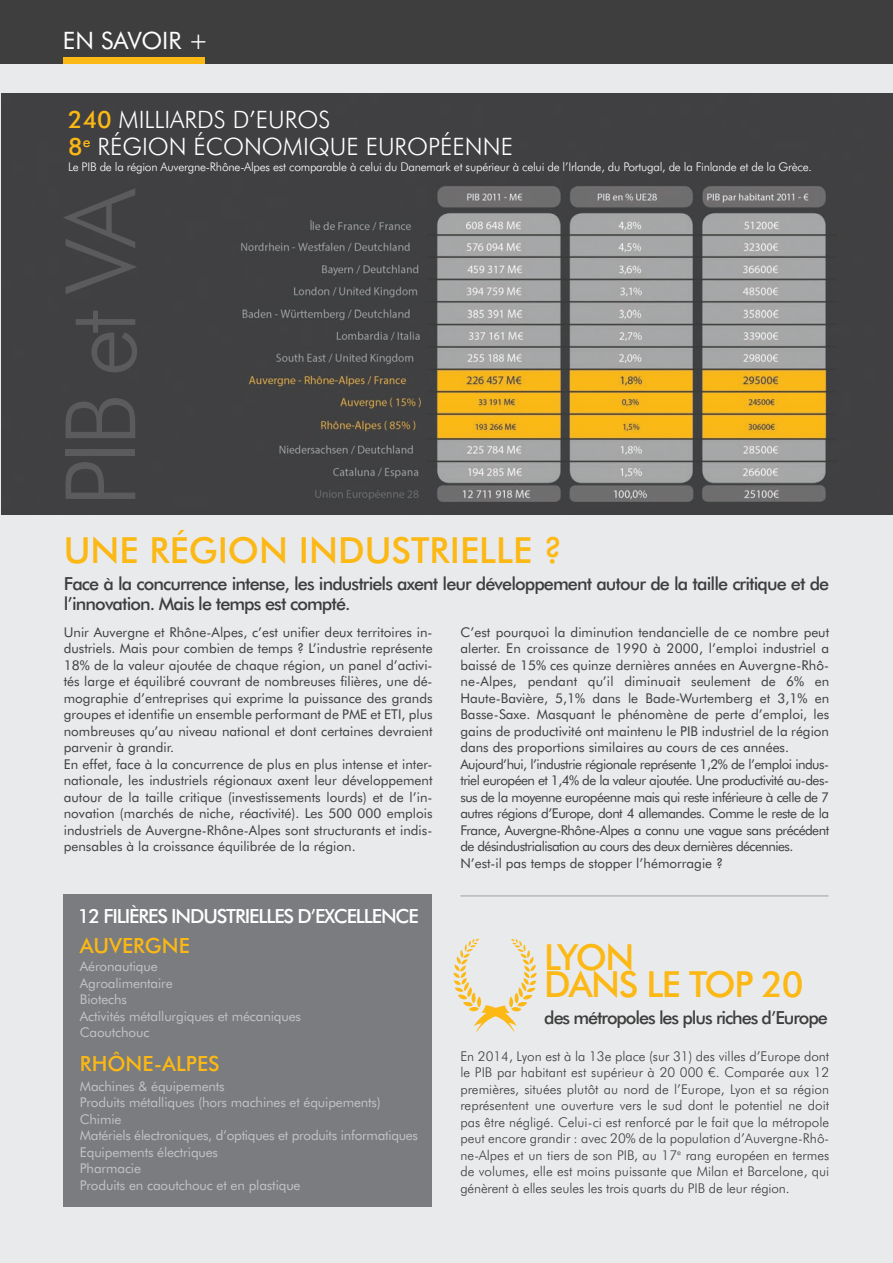
<style>
.page{position:relative;width:893px;height:1263px;background:#e9eaeb}
.page>*{position:absolute;margin:0;border:0;box-sizing:border-box;transform-origin:0 0}
.t1{font:300 97.5px "Futura BT";color:#5b5b5e}
.t2{font:500 36px "Futura BT";color:#fcb814}
.t3{font:500 36px "Futura BT";letter-spacing:-.04em;color:#fcb814}
.t4{font:300 24px "Futura BT";color:#fff}
.t5{font:24px "Futura BT";color:#fff}
.t6{font:500 21px "Futura BT";color:#fcb814}
.t7{font:500 19.5px "Futura BT";letter-spacing:-.06em;color:#fff}
.t8{font:500 18px/19.5px "Futura BT";letter-spacing:-.05em;color:#3e3e3f}
.t9{font:13.5px/16.5px "Futura BT";color:#3e3e3f;text-align:justify}
.t10{font:300 13.5px/16.5px "Futura BT";letter-spacing:-.01em;color:#3e3e3f;text-align:justify}
.t11{font:13.5px "Futura BT";letter-spacing:-.01em;color:#c2c3c6}
.t12{font:300 12px "Futura BT";letter-spacing:-.02em;color:#fff}
.s1{font-weight:500;color:#fcb814}
</style>
<div class="page">
<div style="left:0;top:0;width:893px;height:64px;background:#3e3e3f"></div>
<div style="left:63px;top:58px;width:142px;height:6px;background:#fcb814"></div>
<div style="left:64px;top:894px;width:368px;height:312px;background:#7a7c7f"></div>
<svg style="left:453px;top:938px;width:84px;height:95px"></svg>
<hr style="left:460px;top:895px;width:368px;height:1px;background:#9d9fa2">
<img style="left:1px;top:94px;width:892px;height:421px">
<p class="t5" style="left:63px;top:26px;width:147px">EN SAVOIR +</p>
<p class="t4" style="left:68px;top:104px;width:264px"><span class="s1">240</span> MILLIARDS D’EUROS</p>
<p class="t4" style="left:68px;top:131px;width:446px"><span class="s1">8</span><sup>e</sup> RÉGION ÉCONOMIQUE EUROPÉENNE</p>
<p class="t12" style="left:68px;top:160px;width:745px">Le PIB de la région Auvergne-Rhône-Alpes est comparable à celui du Danemark et supérieur à celui de l’Irlande, du Portugal, de la Finlande et de la Grèce.</p>
<p class="t1" style="left:41px;top:508px;width:322px;rotate:-90deg">PIB et VA</p>
<p class="t2" style="left:64px;top:529px;width:500px">UNE RÉGION INDUSTRIELLE ?</p>
<p class="t8" style="left:64px;top:574px;width:767px">Face à la concurrence intense, les industriels axent leur développement autour de la taille critique et de l’innovation. Mais le temps est compté.</p>
<p class="t9" style="left:460px;top:623px;width:370px">C’est pourquoi la diminution tendancielle de ce nombre peut alerter. En croissance de 1990 à 2000, l’emploi industriel a baissé de 15% ces quinze dernières années en Auvergne-Rhô&shy;ne-Alpes, pendant qu’il diminuait seulement de 6% en Haute-Bavière, 5,1% dans le Bade-Wurtemberg et 3,1% en Basse-Saxe. Masquant le phénomène de perte d’emploi, les gains de productivité ont maintenu le PIB industriel de la région dans des proportions similaires au cours de ces années.</p>
<p class="t9" style="left:460px;top:755px;width:370px">Aujourd’hui, l’industrie régionale représente 1,2% de l’emploi indus&shy;triel européen et 1,4% de la valeur ajoutée. Une productivité au-des&shy;sus de la moyenne européenne mais qui reste inférieure à celle de 7 autres régions d’Europe, dont 4 allemandes. Comme le reste de la France, Auvergne-Rhône-Alpes a connu une vague sans précédent de désindustrialisation au cours des deux dernières décennies.</p>
<p class="t9" style="left:460px;top:854px;width:264px">N’est-il pas temps de stopper l’hémorragie ?</p>
<p class="t9" style="left:64px;top:623px;width:370px">Unir Auvergne et Rhône-Alpes, c’est unifier deux territoires in&shy;dustriels. Mais pour combien de temps ? L’industrie représente 18% de la valeur ajoutée de chaque région, un panel d’activi&shy;tés large et équilibré couvrant de nombreuses filières, une dé&shy;mographie d’entreprises qui exprime la puissance des grands groupes et identifie un ensemble performant de PME et ETI, plus nombreuses qu’au niveau national et dont certaines devraient parvenir à grandir.</p>
<p class="t9" style="left:64px;top:755px;width:370px">En effet, face à la concurrence de plus en plus intense et inter&shy;nationale, les industriels régionaux axent leur développement autour de la taille critique (investissements lourds) et de l’in&shy;novation (marchés de niche, réactivité). Les 500 000 emplois industriels de Auvergne-Rhône-Alpes sont structurants et indis&shy;pensables à la croissance équilibrée de la région.</p>
<p class="t7" style="left:78px;top:904px;width:343px">12 FILIÈRES INDUSTRIELLES D’EXCELLENCE</p>
<p class="t6" style="left:80px;top:933px;width:111px">AUVERGNE</p>
<p class="t11" style="left:80px;top:958px;width:79px">Aéronautique</p>
<p class="t11" style="left:80px;top:975px;width:94px">Agroalimentaire</p>
<p class="t11" style="left:80px;top:991px;width:49px">Biotechs</p>
<p class="t11" style="left:80px;top:1008px;width:223px">Activités métallurgiques et mécaniques</p>
<p class="t11" style="left:80px;top:1024px;width:71px">Caoutchouc</p>
<p class="t6" style="left:80px;top:1050px;width:141px">RHÔNE-ALPES</p>
<p class="t11" style="left:80px;top:1077px;width:146px">Machines &amp; équipements</p>
<p class="t11" style="left:80px;top:1094px;width:302px">Produits métalliques (hors machines et équipements)</p>
<p class="t11" style="left:80px;top:1110px;width:43px">Chimie</p>
<p class="t11" style="left:80px;top:1127px;width:340px">Matériels électroniques, d’optiques et produits informatiques</p>
<p class="t11" style="left:80px;top:1143px;width:140px">Equipements électriques</p>
<p class="t11" style="left:80px;top:1160px;width:63px">Pharmacie</p>
<p class="t11" style="left:80px;top:1176px;width:222px">Produits en caoutchouc et en plastique</p>
<p class="t2" style="left:544px;top:935px;width:92px">LYON</p>
<p class="t3" style="left:544px;top:962px;width:261px">DANS LE TOP 20</p>
<p class="t8" style="left:544px;top:1008px;width:285px">des métropoles les plus riches d’Europe</p>
<p class="t10" style="left:460px;top:1047px;width:370px">En 2014, Lyon est à la 13e place (sur 31) des villes d’Europe dont le PIB par habitant est supérieur à 20 000 €. Comparée aux 12 premières, situées plutôt au nord de l’Europe, Lyon et sa région représentent une ouverture vers le sud dont le potentiel ne doit pas être négligé. Celui-ci est renforcé par le fait que la métropole peut encore grandir : avec 20% de la population d’Auvergne-Rhô&shy;ne-Alpes et un tiers de son PIB, au 17<sup>e</sup> rang européen en termes de volumes, elle est moins puissante que Milan et Barcelone, qui génèrent à elles seules les trois quarts du PIB de leur région.</p>
</div>
